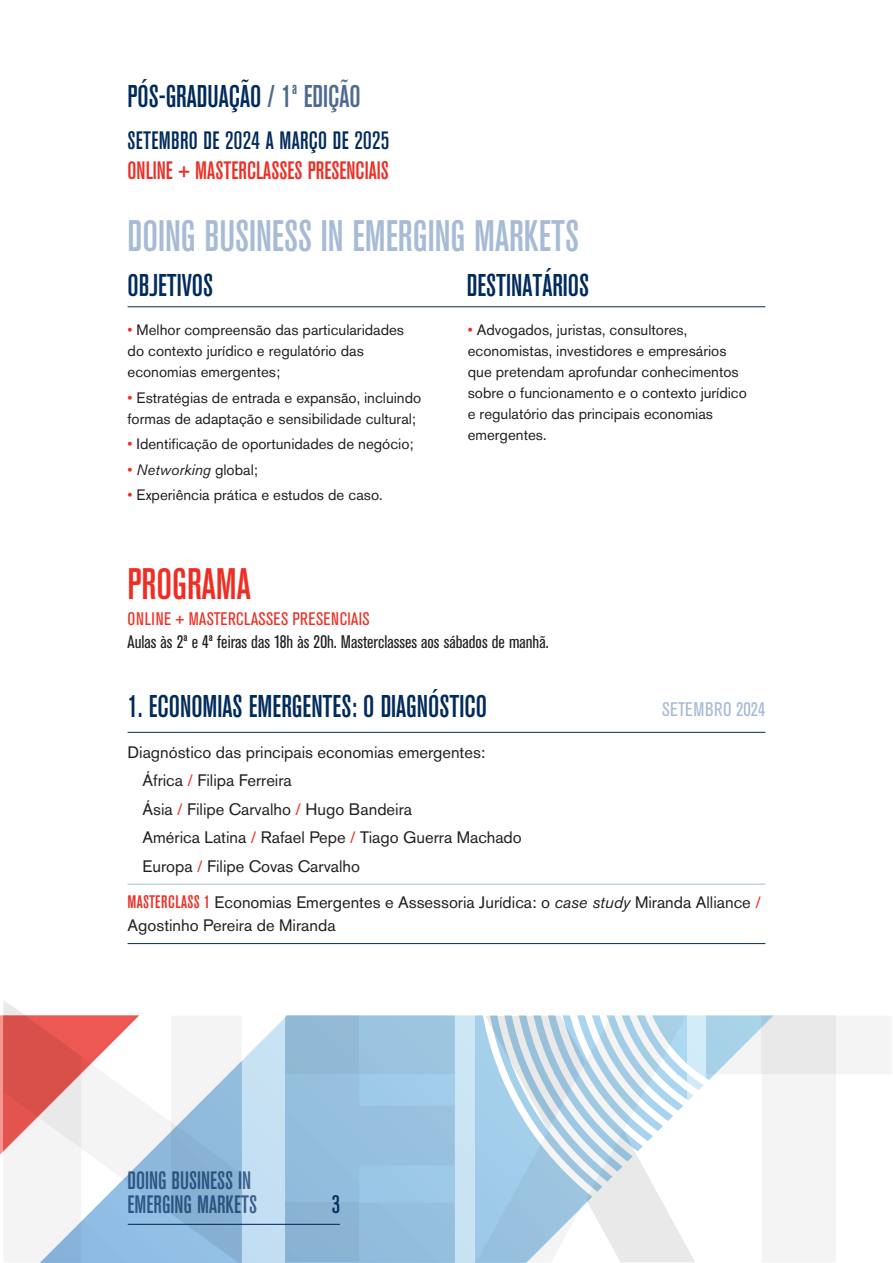
<style>
.page{position:relative;width:893px;height:1263px;background:#fff}
.page>*{position:absolute;margin:0;border:0;box-sizing:border-box;transform-origin:0 0}
.t1{font:500 condensed 43.65px "Akzidenz Grotesk BE";color:#a7bbd6;scale:.96 1}
.t2{font:500 condensed 43.65px "Akzidenz Grotesk BE";color:#ee2e24;scale:.96 1}
.t3{font:500 condensed 31.2px "Akzidenz Grotesk BE";color:#002b5c;scale:.96 1}
.t4{font:500 condensed 24.9px "Akzidenz Grotesk BE";letter-spacing:.005em;color:#ee2e24;scale:.96 1}
.t5{font:500 condensed 24.9px/24px "Akzidenz Grotesk BE";color:rgb(0 43 92/.7);scale:.96 1}
.t6{font:500 condensed 24.9px "Akzidenz Grotesk BE";letter-spacing:.015em;color:#002b5c;scale:.96 1}
.t7{font:condensed 19.5px "Akzidenz Grotesk BE";letter-spacing:.01em;color:#a7bbd6}
.t8{font:condensed 18px "Akzidenz Grotesk BE";color:#231f20}
.t9{font:condensed 18px "Akzidenz Grotesk BE";letter-spacing:.02em;color:#ee2e24}
.t10{font:16.5px/28.5px "Akzidenz Grotesk BE";color:#231f20}
.t11{font:15px/21px "Akzidenz Grotesk BE";color:#231f20}
.t12{font:italic 15px "Akzidenz Grotesk BE";color:#231f20}
.s1{color:rgb(0 43 92/.7)}
.s2{color:#ee2e24}
.s3{font-style:normal;color:#ee2e24}
.s4{font-style:normal}
.s5{font-weight:500;font-stretch:condensed;font-size:18px;color:#ee2e24}
.s6{font-style:italic}
</style>
<div class="page">
<svg style="left:242px;top:1015px;width:235px;height:248px"></svg>
<svg style="left:485px;top:883px;width:281px;height:379px"></svg>
<svg style="left:139px;top:1016px;width:103px;height:247px"></svg>
<svg style="left:285px;top:1015px;width:170px;height:247px"></svg>
<svg style="left:476px;top:1015px;width:210px;height:247px"></svg>
<div style="left:285px;top:1015px;width:74px;height:59px;background:#91b9d5"></div>
<div style="left:285px;top:1202px;width:74px;height:60px;background:#8bb4d2"></div>
<svg style="left:0;top:1001px;width:139px;height:262px"></svg>
<svg style="left:171px;top:1122px;width:71px;height:141px"></svg>
<svg style="left:706px;top:1015px;width:186px;height:247px"></svg>
<div style="left:762px;top:1015px;width:74px;height:59px;background:#eae9e9"></div>
<hr style="left:128px;top:306px;width:637px;height:1px;background:#002b5c">
<hr style="left:128px;top:732px;width:637px;height:1px;background:#002b5c">
<hr style="left:128px;top:884px;width:637px;height:1px;background:#a7bbd6">
<hr style="left:128px;top:943px;width:637px;height:1px;background:#002b5c">
<hr style="left:128px;top:1224px;width:212px;height:1px;background:#002b5c">
<h2 class="t3" style="left:128px;top:79px;width:244px">PÓS-GRADUAÇÃO <span class="s1">/ 1ª EDIÇÃO</span></h2>
<h3 class="t6" style="left:128px;top:127px;width:274px">SETEMBRO DE 2024 A MARÇO DE 2025</h3>
<h3 class="t4" style="left:128px;top:157px;width:274px">ONLINE + MASTERCLASSES PRESENCIAIS</h3>
<h1 class="t1" style="left:128px;top:212px;width:472px">DOING BUSINESS IN EMERGING MARKETS</h1>
<h2 class="t3" style="left:128px;top:268px;width:91px">OBJETIVOS</h2>
<h2 class="t3" style="left:467px;top:268px;width:129px">DESTINATÁRIOS</h2>
<p class="t11" style="left:128px;top:319px;width:278px"><span class="s2">•</span> Melhor compreensão das particularidades do contexto jurídico e regulatório das economias emergentes;</p>
<p class="t11" style="left:128px;top:387px;width:295px"><span class="s2">•</span> Estratégias de entrada e expansão, incluindo formas de adaptação e sensibilidade cultural;</p>
<p class="t11" style="left:128px;top:433px;width:287px"><span class="s2">•</span> Identificação de oportunidades de negócio;</p>
<p class="t12" style="left:128px;top:460px;width:132px"><span class="s3">•</span> Networking <span class="s4">global;</span></p>
<p class="t11" style="left:128px;top:484px;width:257px"><span class="s2">•</span> Experiência prática e estudos de caso.</p>
<h1 class="t2" style="left:128px;top:559px;width:130px">PROGRAMA</h1>
<p class="t11" style="left:468px;top:319px;width:281px"><span class="s2">•</span> Advogados, juristas, consultores, economistas, investidores e empresários que pretendam aprofundar conhecimentos sobre o funcionamento e o contexto jurídico e regulatório das principais economias emergentes.</p>
<p class="t9" style="left:128px;top:609px;width:244px">ONLINE + MASTERCLASSES PRESENCIAIS</p>
<p class="t8" style="left:128px;top:631px;width:423px">Aulas às 2ª e 4ª feiras das 18h às 20h. Masterclasses aos sábados de manhã.</p>
<h2 class="t3" style="left:128px;top:689px;width:376px">1. ECONOMIAS EMERGENTES: O DIAGNÓSTICO</h2>
<p class="t10" style="left:143px;top:738px;width:381px;text-indent:-15px">Diagnóstico das principais economias emergentes:<br>África <span class="s2">/</span> Filipa Ferreira<br>Ásia <span class="s2">/</span> Filipe Carvalho <span class="s2">/</span> Hugo Bandeira<br>América Latina <span class="s2">/</span> Rafael Pepe <span class="s2">/</span> Tiago Guerra Machado Europa <span class="s2">/</span> Filipe Covas Carvalho</p>
<p class="t10" style="left:128px;top:891px;width:635px;line-height:22.5px"><span class="s5">MASTERCLASS 1</span> Economias Emergentes e Assessoria Jurídica: o <span class="s6">case study</span> Miranda Alliance <span class="s2">/<br></span>Agostinho Pereira de Miranda</p>
<h3 class="t7" style="left:662px;top:699px;width:105px">SETEMBRO 2024</h3>
<h3 class="t5" style="left:128px;top:1168px;width:136px">DOING BUSINESS IN<br>EMERGING MARKETS</h3>
<h3 class="t6" style="left:332px;top:1190px;width:10px">3</h3>
</div>
